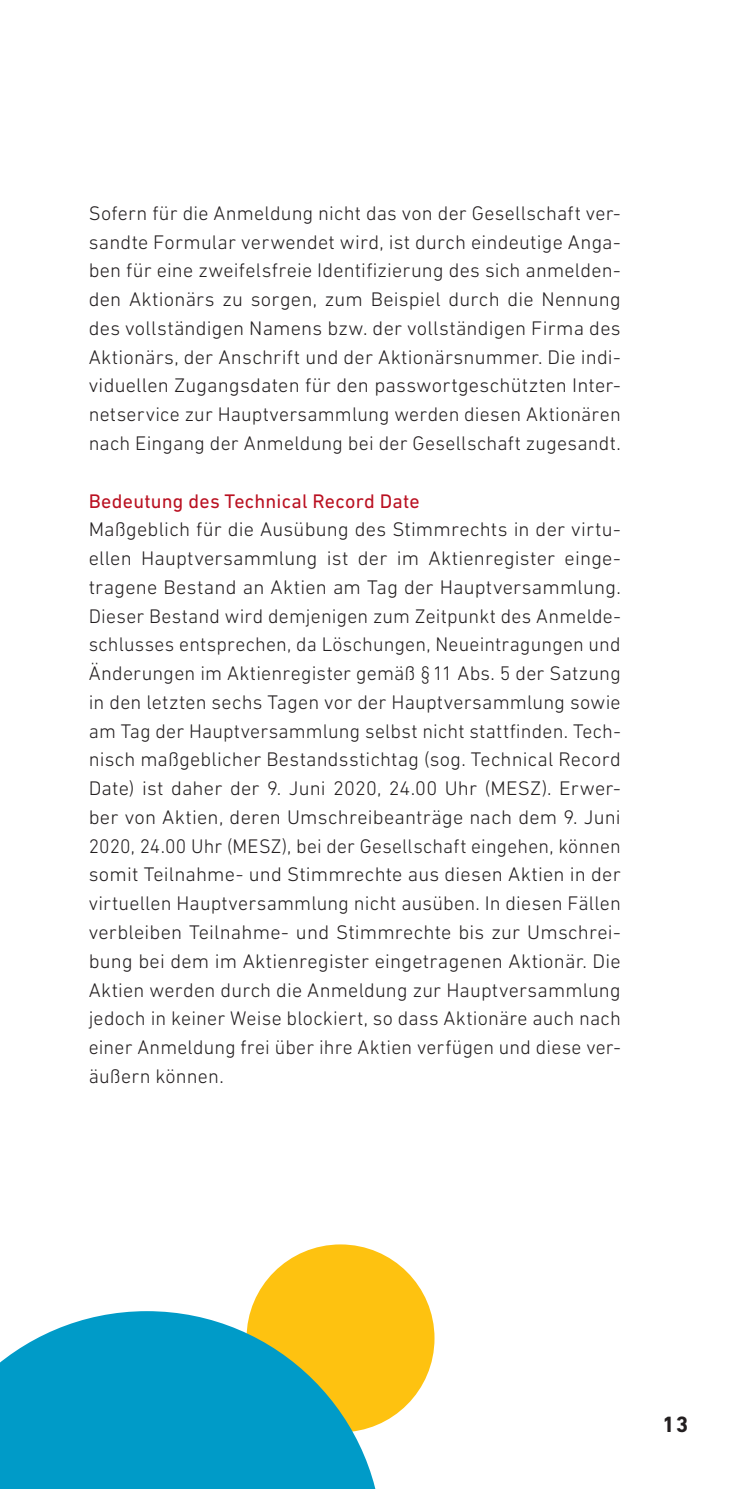
<style>
.page{position:relative;width:745px;height:1489px;background:#fff}
.page>*{position:absolute;margin:0;border:0;box-sizing:border-box;transform-origin:0 0}
.t1{font:700 22.5px "DIN Next LT Pro";color:#231f20}
.t2{font:300 20px/28.8px "DIN Next LT Pro";letter-spacing:.01em;color:#231f20;text-align:justify}
.t3{font:20px "DIN Next LT Pro";letter-spacing:.01em;color:#ba1021}
</style>
<div class="page">
<div style="left:246px;top:1244px;width:188px;height:187px;background:#fec210;border-radius:50%"></div>
<svg style="left:0;top:1310px;width:382px;height:178px;fill:#009bc8"></svg>
<p class="t2" style="left:89px;top:198px;width:533px">Sofern für die Anmeldung nicht das von der Gesellschaft ver&shy;sandte Formular verwendet wird, ist durch eindeutige Anga&shy;ben für eine zweifelsfreie Identifizierung des sich anmelden&shy;den Aktionärs zu sorgen, zum Beispiel durch die Nennung des vollständigen Namens bzw. der vollständigen Firma des Aktionärs, der Anschrift und der Aktionärsnummer. Die indi&shy;viduellen Zugangsdaten für den passwortgeschützten Inter&shy;netservice zur Hauptversammlung werden diesen Aktionären nach Eingang der Anmeldung bei der Gesellschaft zugesandt.</p>
<p class="t3" style="left:89px;top:489px;width:332px">Bedeutung des Technical Record Date</p>
<p class="t2" style="left:89px;top:515px;width:533px">Maßgeblich für die Ausübung des Stimmrechts in der virtu&shy;ellen Hauptversammlung ist der im Aktienregister einge&shy;tragene Bestand an Aktien am Tag der Hauptversammlung.<br>Dieser Bestand wird demjenigen zum Zeitpunkt des Anmelde&shy;schlusses entsprechen, da Löschungen, Neueintragungen und Änderungen im Aktienregister gemäß §11 Abs. 5 der Satzung in den letzten sechs Tagen vor der Hauptversammlung sowie am Tag der Hauptversammlung selbst nicht stattfinden. Tech&shy;nisch maßgeblicher Bestandsstichtag (sog. Technical Record Date) ist daher der 9. Juni 2020, 24.00 Uhr (MESZ). Erwer&shy;ber von Aktien, deren Umschreibeanträge nach dem 9. Juni 2020, 24.00 Uhr (MESZ), bei der Gesellschaft eingehen, können somit Teilnahme- und Stimmrechte aus diesen Aktien in der virtuellen Hauptversammlung nicht ausüben. In diesen Fällen verbleiben Teilnahme- und Stimmrechte bis zur Umschrei&shy;bung bei dem im Aktienregister eingetragenen Aktionär. Die Aktien werden durch die Anmeldung zur Hauptversammlung jedoch in keiner Weise blockiert, so dass Aktionäre auch nach einer Anmeldung frei über ihre Aktien verfügen und diese ver&shy;äußern können.</p>
<p class="t1" style="left:661px;top:1411px;width:28px">13</p>
</div>
